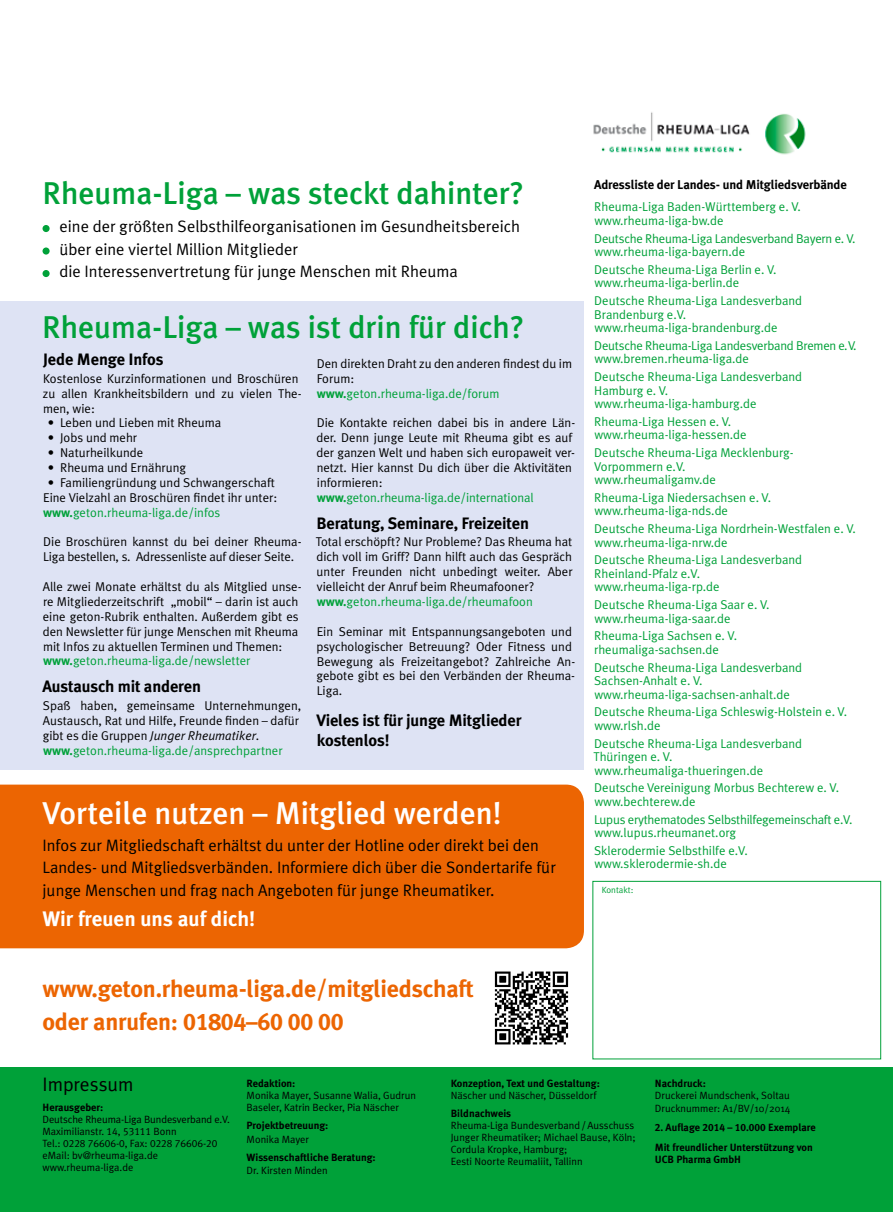
<style>
.page{position:relative;width:893px;height:1212px;background:#fff}
.page>*{position:absolute;margin:0;border:0;box-sizing:border-box;transform-origin:0 0}
.t1{font:500 31.5px "Meta Plus";color:#00a139}
.t2{font:500 31.5px "Meta Plus";color:#fff}
.t3{font:700 24px/32.5px "Meta Plus";letter-spacing:-.01em;color:#ec6502}
.t4{font:700 21px "Meta Plus";color:#fff}
.t5{font:19.5px "Meta Plus Normal";color:#000}
.t6{font:16.5px/22.5px "Meta Plus Normal";color:#000}
.t7{font:700 16.5px/19.5px "Meta Plus";letter-spacing:-.01em;color:#000}
.t8{font:12.75px/14.9px "Meta Plus Normal";color:#000}
.t9{font:12.75px/13.5px "Meta Plus Normal";color:#00a139}
.t10{font:12.75px/13.5px "Meta Plus Normal";letter-spacing:-.02em;color:#00a139}
.t11{font:700 12.75px "Meta Plus";letter-spacing:-.01em;color:#000}
.t12{font:10.5px/12px "Meta Plus Normal";color:#000}
.t13{font:700 10.5px/20.5px "Meta Plus";color:#000}
.t14{font:10.5px "Meta Plus Normal Caps";color:#000}
.t15{font:9px "Meta Plus Normal";color:#00a139}
.s1{font-family:"Meta Plus";font-weight:700;color:#00a139}
.s2{color:#00a139}
.s3{font-style:italic}
.s4{font-family:"Meta Plus Bold Caps";font-weight:400}
.s5{font-family:"Meta Plus Normal Caps"}
.s6{font-family:"Meta Plus Normal"}
</style>
<div class="page">
<div style="left:0;top:1067px;width:893px;height:145px;background:#00a139"></div>
<div style="left:0;top:301px;width:584px;height:469px;background:#dee3f4"></div>
<div style="left:0;top:784px;width:584px;height:164px;background:#ec6502"></div>
<div style="left:43px;top:225px;width:7px;height:7px;background:#00a139;border-radius:50%"></div>
<div style="left:43px;top:247px;width:7px;height:8px;background:#00a139;border-radius:50%"></div>
<div style="left:43px;top:270px;width:7px;height:7px;background:#00a139;border-radius:50%"></div>
<img style="left:593px;top:112px;width:213px;height:43px">
<img style="left:494px;top:971px;width:75px;height:74px">
<div style="left:592px;top:881px;width:289px;height:178px;border:1px solid #00a139"></div>
<h1 class="t1" style="left:43px;top:175px;width:483px">Rheuma-Liga – was steckt dahinter?</h1>
<p class="t6" style="left:60px;top:215px;width:462px">eine der größten Selbsthilfeorganisationen im Gesundheitsbereich über eine viertel Million Mitglieder<br>die Interessenvertretung für junge Menschen mit Rheuma</p>
<h1 class="t1" style="left:42px;top:309px;width:484px">Rheuma-Liga – was ist drin für dich?</h1>
<p class="t7" style="left:43px;top:349px;width:122px">Jede Menge Infos</p>
<p class="t8" style="left:43px;top:371px;width:260px">Kostenlose Kurzinformationen und Broschüren zu allen Krankheitsbildern und zu vielen The&shy;men, wie:</p>
<p class="t8" style="left:48px;top:415px;width:175px">• Leben und Lieben mit Rheuma</p>
<p class="t8" style="left:48px;top:430px;width:91px">• Jobs und mehr</p>
<p class="t8" style="left:48px;top:445px;width:97px">• Naturheilkunde</p>
<p class="t8" style="left:48px;top:460px;width:140px">• Rheuma und Ernährung</p>
<p class="t8" style="left:43px;top:475px;width:236px;text-indent:5px">• Familiengründung und Schwangerschaft<br>Eine Vielzahl an Broschüren findet ihr unter: <span class="s1">www.</span><span class="s2">geton.rheuma-liga.de/infos</span></p>
<p class="t8" style="left:43px;top:534px;width:260px">Die Broschüren kannst du bei deiner Rheuma-<br>Liga bestellen, s. Adressenliste auf dieser Seite.</p>
<p class="t8" style="left:43px;top:579px;width:260px">Alle zwei Monate erhältst du als Mitglied unse&shy;re Mitgliederzeitschrift „mobil“ – darin ist auch eine geton-Rubrik enthalten. Außerdem gibt es den Newsletter für junge Menschen mit Rheuma mit Infos zu aktuellen Terminen und Themen: <span class="s1">www.</span><span class="s2">geton.rheuma-liga.de/newsletter</span></p>
<p class="t7" style="left:43px;top:677px;width:160px">Austausch mit anderen</p>
<p class="t8" style="left:43px;top:698px;width:260px">Spaß haben, gemeinsame Unternehmungen, Austausch, Rat und Hilfe, Freunde finden – dafür gibt es die Gruppen <span class="s3">Junger Rheumatiker</span>. <span class="s1">www.</span><span class="s2">geton.rheuma-liga.de/ansprechpartner</span></p>
<p class="t8" style="left:317px;top:356px;width:257px">Den direkten Draht zu den anderen findest du im<br>Forum:<br><span class="s1">www.</span><span class="s2">geton.rheuma-liga.de/forum</span></p>
<p class="t8" style="left:316px;top:415px;width:260px">Die Kontakte reichen dabei bis in andere Län&shy;der. Denn junge Leute mit Rheuma gibt es auf der ganzen Welt und haben sich europaweit ver&shy;netzt. Hier kannst Du dich über die Aktivitäten informieren: <span class="s1">www.</span><span class="s2">geton.rheuma-liga.de/international</span></p>
<p class="t7" style="left:316px;top:513px;width:214px">Beratung, Seminare, Freizeiten</p>
<p class="t8" style="left:316px;top:534px;width:258px">Total erschöpft? Nur Probleme? Das Rheuma hat dich voll im Griff? Dann hilft auch das Gespräch unter Freunden nicht unbedingt weiter. Aber vielleicht der Anruf beim Rheumafooner? <span class="s1">www.</span><span class="s2">geton.rheuma-liga.de/rheumafoon</span></p>
<p class="t8" style="left:316px;top:624px;width:260px">Ein Seminar mit Entspannungsangeboten und psychologischer Betreuung? Oder Fitness und Bewegung als Freizeitangebot? Zahlreiche An&shy;gebote gibt es bei den Verbänden der Rheuma-Liga.</p>
<p class="t7" style="left:316px;top:711px;width:207px">Vieles ist für junge Mitglieder kostenlos!</p>
<h1 class="t2" style="left:43px;top:795px;width:460px">Vorteile nutzen – Mitglied werden!</h1>
<p class="t6" style="left:43px;top:834px;width:515px">Infos zur Mitgliedschaft erhältst du unter der Hotline oder direkt bei den<br>Landes- und Mitgliedsverbänden. Informiere dich über die Sondertarife für junge Menschen und frag nach Angeboten für junge Rheumatiker.</p>
<h3 class="t4" style="left:43px;top:907px;width:214px">Wir freuen uns auf dich!</h3>
<p class="t11" style="left:594px;top:177px;width:254px">Adressliste der Landes- und Mitgliedsverbände</p>
<p class="t9" style="left:594px;top:200px;width:208px">Rheuma-Liga Baden-Württemberg e. V. www.rheuma-liga-bw.de</p>
<p class="t10" style="left:594px;top:231px;width:263px">Deutsche Rheuma-Liga Landesverband Bayern e. V. www.rheuma-liga-bayern.de</p>
<p class="t9" style="left:594px;top:262px;width:184px">Deutsche Rheuma-Liga Berlin e. V. www.rheuma-liga-berlin.de</p>
<p class="t9" style="left:594px;top:294px;width:209px">Deutsche Rheuma-Liga Landesverband<br>Brandenburg e.V. www.rheuma-liga-brandenburg.de</p>
<p class="t10" style="left:594px;top:338px;width:264px">Deutsche Rheuma-Liga Landesverband Bremen e. V. www.bremen.rheuma-liga.de</p>
<p class="t9" style="left:594px;top:370px;width:209px">Deutsche Rheuma-Liga Landesverband<br>Hamburg e. V. www.rheuma-liga-hamburg.de</p>
<p class="t9" style="left:594px;top:414px;width:154px">Rheuma-Liga Hessen e. V. www.rheuma-liga-hessen.de</p>
<p class="t9" style="left:594px;top:446px;width:201px">Deutsche Rheuma-Liga Mecklenburg-<br>Vorpommern e.V. www.rheumaligamv.de</p>
<p class="t9" style="left:594px;top:490px;width:178px">Rheuma-Liga Niedersachsen e. V. www.rheuma-liga-nds.de</p>
<p class="t9" style="left:594px;top:522px;width:263px">Deutsche Rheuma-Liga Nordrhein-Westfalen e. V. www.rheuma-liga-nrw.de</p>
<p class="t9" style="left:594px;top:553px;width:209px">Deutsche Rheuma-Liga Landesverband<br>Rheinland-Pfalz e.V. www.rheuma-liga-rp.de</p>
<p class="t9" style="left:594px;top:598px;width:177px">Deutsche Rheuma-Liga Saar e. V. www.rheuma-liga-saar.de</p>
<p class="t9" style="left:594px;top:629px;width:144px">Rheuma-Liga Sachsen e. V. rheumaliga-sachsen.de</p>
<p class="t9" style="left:594px;top:660px;width:210px">Deutsche Rheuma-Liga Landesverband<br>Sachsen-Anhalt e. V. www.rheuma-liga-sachsen-anhalt.de</p>
<p class="t9" style="left:594px;top:705px;width:254px">Deutsche Rheuma-Liga Schleswig-Holstein e. V. www.rlsh.de</p>
<p class="t9" style="left:593px;top:736px;width:210px">Deutsche Rheuma-Liga Landesverband<br>Thüringen e. V. www.rheumaliga-thueringen.de</p>
<p class="t9" style="left:594px;top:781px;width:246px">Deutsche Vereinigung Morbus Bechterew e. V. www.bechterew.de</p>
<p class="t10" style="left:594px;top:812px;width:260px">Lupus erythematodes Selbsthilfegemeinschaft e.V. www.lupus.rheumanet.org</p>
<p class="t9" style="left:594px;top:843px;width:155px">Sklerodermie Selbsthilfe e.V. www.sklerodermie-sh.de</p>
<p class="t15" style="left:602px;top:885px;width:33px">Kontakt:</p>
<h2 class="t3" style="left:43px;top:972px;width:433px">www.geton.rheuma-liga.de/mitgliedschaft oder anrufen: <span class="s4">01804–60 00 00</span></h2>
<h3 class="t5" style="left:43px;top:1073px;width:92px">Impressum</h3>
<p class="t13" style="left:43px;top:1096px;width:62px">Herausgeber:</p>
<p class="t12" style="left:43px;top:1113px;width:189px">Deutsche Rheuma-Liga Bundesverband e.V.<br>Maximilianstr. <span class="s5">14</span>, <span class="s5">53111</span> Bonn</p>
<p class="t14" style="left:43px;top:1137px;width:176px"><span class="s6">Tel.:</span> 0228 76606-0<span class="s6">, Fax:</span> 0228 76606-20</p>
<p class="t12" style="left:43px;top:1149px;width:117px">eMail: bv@rheuma-liga.de www.rheuma-liga.de</p>
<p class="t13" style="left:247px;top:1073px;width:50px">Redaktion:</p>
<p class="t12" style="left:247px;top:1089px;width:171px">Monika Mayer, Susanne Walia, Gudrun<br>Baseler, Katrin Becker, Pia Näscher</p>
<p class="t13" style="left:247px;top:1115px;width:83px">Projektbetreuung:</p>
<p class="t12" style="left:247px;top:1133px;width:64px">Monika Mayer</p>
<p class="t13" style="left:247px;top:1147px;width:131px">Wissenschaftliche Beratung:</p>
<p class="t12" style="left:247px;top:1164px;width:83px">Dr. Kirsten Minden</p>
<p class="t13" style="left:451px;top:1073px;width:151px">Konzeption, Text und Gestaltung:</p>
<p class="t12" style="left:451px;top:1089px;width:147px">Näscher und Näscher, Düsseldorf</p>
<p class="t13" style="left:451px;top:1103px;width:62px">Bildnachweis</p>
<p class="t12" style="left:451px;top:1119px;width:186px">Rheuma-Liga Bundesverband/Ausschuss Junger Rheumatiker; Michael Bause, Köln; Cordula Kropke, Hamburg;<br>Eesti Noorte Reumaliit, Tallinn</p>
<p class="t13" style="left:655px;top:1073px;width:53px">Nachdruck:</p>
<p class="t12" style="left:655px;top:1088px;width:137px;line-height:13.5px">Druckerei Mundschenk, Soltau<br>Drucknummer: A1/BV/10/2014</p>
<p class="t13" style="left:655px;top:1116px;width:163px"><span class="s4">2.</span> Auflage <span class="s4">2014 – 10.000</span> Exemplare<br>Mit freundlicher Unterstützung von</p>
<p class="t13" style="left:655px;top:1149px;width:88px">UCB Pharma GmbH</p>
</div>
